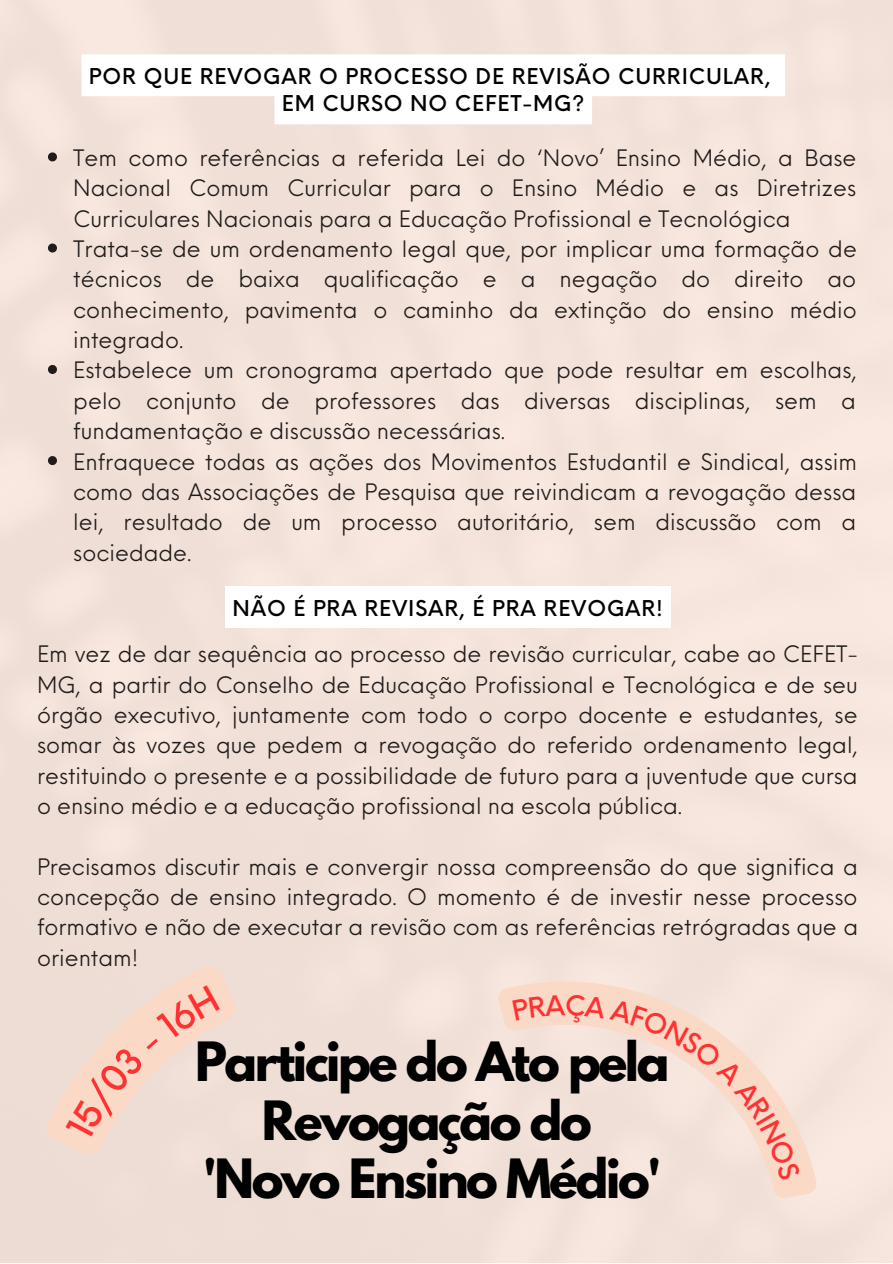
<style>
.page{position:relative;width:893px;height:1264px;background:#fff}
.page>*{position:absolute;margin:0;border:0;box-sizing:border-box;transform-origin:0 0}
.t1{font:700 48px/58.5px "League Spartan";letter-spacing:-.05em;color:#000;text-align:center}
.t2{font:22.2px/30.3px "Neue Einstellung";color:#201c1b;text-align:justify}
.t3{font:500 21.3px/27px "Neue Einstellung";letter-spacing:.04em;color:#000;text-align:center}
</style>
<div class="page">
<svg style="left:81px;top:54px;width:704px;height:70px"></svg>
<svg style="left:48px;top:152px;width:9px;height:9px"></svg>
<svg style="left:48px;top:243px;width:9px;height:9px"></svg>
<svg style="left:48px;top:365px;width:9px;height:9px"></svg>
<svg style="left:48px;top:456px;width:9px;height:9px"></svg>
<svg style="left:29px;top:948px;width:219px;height:219px;background:#efddd3"></svg>
<div style="left:486px;top:922px;width:372px;height:288px;background:#f4e3da"></div>
<svg style="left:65px;top:985px;width:155px;height:155px;background:#f3dbce"></svg>
<svg style="left:512px;top:994px;width:289px;height:186px;background:#f5e0d4"></svg>
<p class="t3" style="left:89px;top:60px;width:683px">POR QUE REVOGAR O PROCESSO DE REVISÃO CURRICULAR,<br>EM CURSO NO CEFET-MG?</p>
<p class="t2" style="left:73px;top:140px;width:785px;text-align:left">Tem como referências a referida Lei do ‘Novo’ Ensino Médio, a Base Nacional Comum Curricular para o Ensino Médio e as Diretrizes Curriculares Nacionais para a Educação Profissional e Tecnológica Trata-se de um ordenamento legal que, por implicar uma formação de técnicos de baixa qualificação e a negação do direito ao conhecimento, pavimenta o caminho da extinção do ensino médio integrado.<br>Estabelece um cronograma apertado que pode resultar em escolhas, pelo conjunto de professores das diversas disciplinas, sem a fundamentação e discussão necessárias.<br>Enfraquece todas as ações dos Movimentos Estudantil e Sindical, assim como das Associações de Pesquisa que reivindicam a revogação dessa lei, resultado de um processo autoritário, sem discussão com a sociedade.</p>
<p class="t3" style="left:232px;top:592px;width:432px">NÃO É PRA REVISAR, É PRA REVOGAR!</p>
<p class="t2" style="left:37px;top:636px;width:822px">Em vez de dar sequência ao processo de revisão curricular, cabe ao CEFET-MG, a partir do Conselho de Educação Profissional e Tecnológica e de seu órgão executivo, juntamente com todo o corpo docente e estudantes, se somar às vozes que pedem a revogação do referido ordenamento legal, restituindo o presente e a possibilidade de futuro para a juventude que cursa o ensino médio e a educação profissional na escola pública.</p>
<p class="t2" style="left:37px;top:849px;width:822px">Precisamos discutir mais e convergir nossa compreensão do que significa a concepção de ensino integrado. O momento é de investir nesse processo formativo e não de executar a revisão com as referências retrógradas que a orientam!</p>
<h1 class="t1" style="left:195px;top:1038px;width:476px">Participe do Ato pela<br>Revogação do 'Novo Ensino Médio'</h1>
</div>
